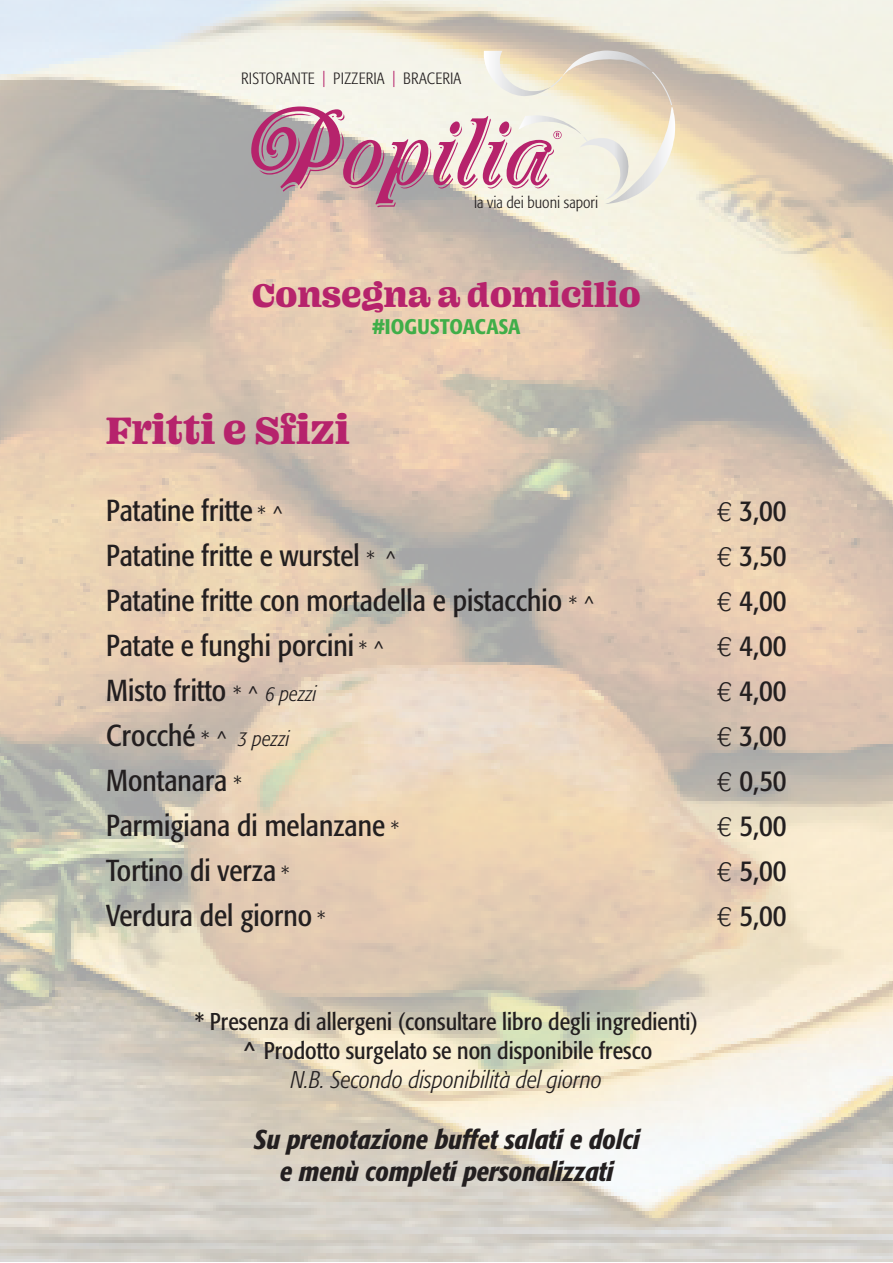
<style>
.page{position:relative;width:893px;height:1263px;background:#fff}
.page>*{position:absolute;margin:0;border:0;box-sizing:border-box;transform-origin:0 0}
.t1{font:42px "Ohno Blazeface 12 Point";color:#b6236c}
.t2{font:36px "Ohno Blazeface 12 Point";color:#b6236c}
.t3{font:condensed 30px "Formata";color:#231f20}
.t4{font:italic 500 condensed 27px/32.4px "Formata";color:#231f20;text-align:center}
.t5{font:condensed 24px/28.8px "Formata";color:#231f20;text-align:center}
.t6{font:italic 300 condensed 24px "Formata";color:#231f20}
.t7{font:500 condensed 21px "Formata";letter-spacing:.01em;color:#40ae49}
.t8{font:300 condensed 16.2px "Formata";letter-spacing:.02em;color:#231f20}
.t9{font:300 condensed 16.2px "Formata";color:#231f20}
.s1{color:#b6236c}
.s2{font-weight:300;font-size:21px}
.s3{font-family:"Helvetica";font-weight:300;font-stretch:normal;font-size:27px}
.s4{font-weight:300;font-style:italic;font-size:21px}
</style>
<div class="page">
<svg style="left:251px;top:51px;width:424px;height:156px;background:#e0cbc7"></svg>
<p class="t8" style="left:241px;top:69px;width:222px">RISTORANTE <span class="s1">|</span> PIZZERIA <span class="s1">|</span> BRACERIA</p>
<p class="t9" style="left:474px;top:193px;width:125px">la via dei buoni sapori</p>
<p class="t2" style="left:252px;top:272px;width:391px">Consegna a domicilio</p>
<p class="t7" style="left:372px;top:314px;width:149px">#IOGUSTOACASA</p>
<h1 class="t1" style="left:106px;top:403px;width:245px">Fritti e Sfizi</h1>
<p class="t3" style="left:106px;top:493px;width:181px">Patatine fritte <span class="s2">* ^</span></p>
<p class="t3" style="left:717px;top:493px;width:71px"><span class="s3">€</span> 3,00</p>
<p class="t3" style="left:106px;top:538px;width:294px">Patatine fritte e wurstel <span class="s2">* ^</span></p>
<p class="t3" style="left:717px;top:538px;width:71px"><span class="s3">€</span> 3,50</p>
<p class="t3" style="left:106px;top:583px;width:492px">Patatine fritte con mortadella e pistacchio <span class="s2">* ^</span></p>
<p class="t3" style="left:717px;top:583px;width:71px"><span class="s3">€</span> 4,00</p>
<p class="t3" style="left:106px;top:628px;width:282px">Patate e funghi porcini <span class="s2">* ^</span></p>
<p class="t3" style="left:717px;top:628px;width:71px"><span class="s3">€</span> 4,00</p>
<p class="t3" style="left:106px;top:673px;width:212px">Misto fritto <span class="s2">* ^</span> <span class="s4">6 pezzi</span></p>
<p class="t3" style="left:717px;top:673px;width:71px"><span class="s3">€</span> 4,00</p>
<p class="t3" style="left:106px;top:718px;width:185px">Crocché <span class="s2">* ^</span> <span class="s4">3 pezzi</span></p>
<p class="t3" style="left:717px;top:718px;width:71px"><span class="s3">€</span> 3,00</p>
<p class="t3" style="left:106px;top:763px;width:137px">Montanara <span class="s2">*</span></p>
<p class="t3" style="left:717px;top:763px;width:71px"><span class="s3">€</span> 0,50</p>
<p class="t3" style="left:106px;top:808px;width:294px">Parmigiana di melanzane <span class="s2">*</span></p>
<p class="t3" style="left:717px;top:808px;width:71px"><span class="s3">€</span> 5,00</p>
<p class="t3" style="left:106px;top:853px;width:185px">Tortino di verza <span class="s2">*</span></p>
<p class="t3" style="left:717px;top:853px;width:71px"><span class="s3">€</span> 5,00</p>
<p class="t3" style="left:106px;top:898px;width:221px">Verdura del giorno <span class="s2">*</span></p>
<p class="t3" style="left:717px;top:898px;width:71px"><span class="s3">€</span> 5,00</p>
<p class="t5" style="left:195px;top:1007px;width:505px">* Presenza di allergeni (consultare libro degli ingredienti) ^ Prodotto surgelato se non disponibile fresco</p>
<p class="t6" style="left:291px;top:1066px;width:313px">N.B. Secondo disponibilità del giorno</p>
<p class="t4" style="left:254px;top:1123px;width:387px">Su prenotazione buffet salati e dolci e menù completi personalizzati</p>
</div>
